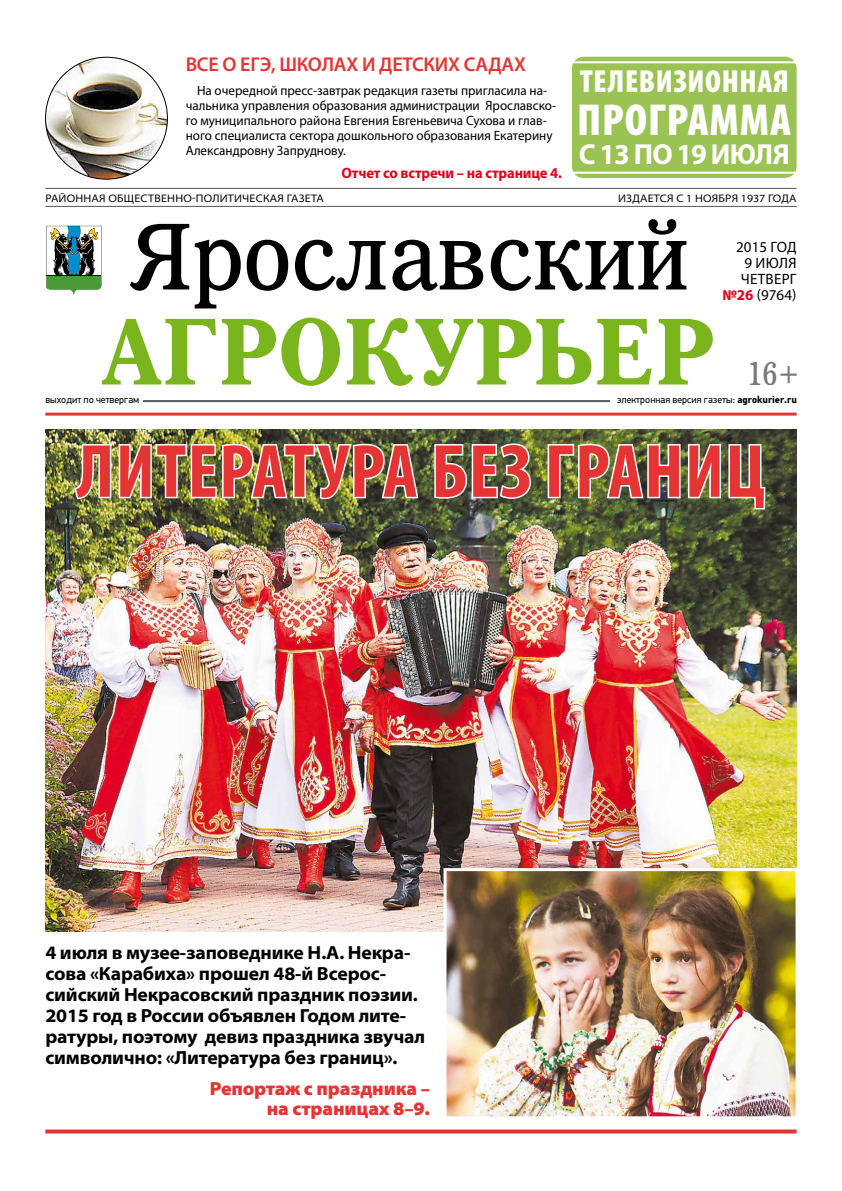
<style>
.page{position:relative;width:842px;height:1191px;background:#fff}
.page>*{position:absolute;margin:0;border:0;box-sizing:border-box;transform-origin:0 0}
.t1{font:95px "IZ Premium";color:#000;scale:.95 1}
.t2{font:700 95px "IZ Premium";color:#7ab51d;scale:.95 1}
.t3{font:700 condensed 76px "Myriad Pro";letter-spacing:.02em;color:#e53434}
.t4{font:900 condensed 45px "Myriad Pro";letter-spacing:.02em;color:#fff}
.t5{font:33.1px "IZ Premium";color:#58585a;scale:.95 1}
.t6{font:900 condensed 32px "Myriad Pro";letter-spacing:.02em;color:#fff}
.t7{font:700 29px "Myriad Pro";color:#fff}
.t8{font:600 20px "Myriad Pro";letter-spacing:-.01em;color:#e53434}
.t9{font:700 semi-expanded 19px/21px "Myriad Pro";letter-spacing:-.01em;color:#000}
.t10{font:900 semi-expanded 19px/20px "Myriad Pro";letter-spacing:-.005em;color:#e53434;text-align:right}
.t11{font:15px/16px "Myriad Pro";letter-spacing:.01em;color:#000;text-align:right}
.t12{font:700 15px "Myriad Pro";letter-spacing:-.01em;color:#e2001a}
.t13{font:13.5px/15px "Myriad Pro";color:#000}
.t14{font:semi-expanded 11px "Myriad Pro";letter-spacing:.02em;color:#000}
.t15{font:10px "PF Din Text Pro";color:#000}
.s1{font-weight:700;color:#e2001a}
.s2{font-weight:700}
</style>
<div class="page">
<div style="left:572px;top:57px;width:225px;height:121px;background:#9bc353;border-radius:12px"></div>
<hr style="left:45px;top:412px;width:752px;height:3px;background:#e53434">
<svg style="left:45px;top:1129px;width:752px;height:4px;background:#e84e4e"></svg>
<div style="left:567px;top:61px;width:235px;height:113px;border:2px solid #fff"></div>
<hr style="left:143px;top:400px;width:654px;height:2px;background:#58585a">
<hr style="left:45px;top:188px;width:752px;height:1px;background:#58585a">
<hr style="left:45px;top:206px;width:752px;height:1px;background:#58585a">
<div style="left:610px;top:393px;width:193px;height:16px;background:#fff"></div>
<svg style="left:46px;top:226px;width:55px;height:69px"></svg>
<img style="left:46px;top:57px;width:121px;height:122px;border-radius:61px">
<img style="left:45px;top:429px;width:751px;height:502px">
<img style="left:72px;top:442px;width:348px;height:59px">
<img style="left:433px;top:442px;width:99px;height:58px">
<img style="left:546px;top:442px;width:221px;height:69px">
<img style="left:447px;top:872px;width:348px;height:243px">
<div style="left:443px;top:868px;width:356px;height:251px;border:3px solid #fff"></div>
<h3 class="t8" style="left:186px;top:52px;width:342px">ВСЕ О ЕГЭ, ШКОЛАХ И ДЕТСКИХ САДАХ</h3>
<p class="t13" style="left:186px;top:82px;width:372px;text-indent:11px">На очередной пресс-завтрак редакция газеты пригласила на&shy;чальника управления образования администрации Ярославско&shy;го муниципального района Евгения Евгеньевича Сухова и глав&shy;ного специалиста сектора дошкольного образования Екатерину Александровну Запруднову.</p>
<p class="t12" style="left:342px;top:163px;width:222px">Отчет со встречи – на странице 4.</p>
<h3 class="t6" style="left:580px;top:64px;width:210px">Телевизионная</h3>
<h3 class="t4" style="left:577px;top:95px;width:215px">ПРОГРАММА</h3>
<h3 class="t7" style="left:579px;top:136px;width:211px">с 13 по 19 июля</h3>
<p class="t14" style="left:45px;top:192px;width:280px">районная общественно-политическая газета</p>
<p class="t14" style="left:618px;top:192px;width:180px">издается с 1 ноября 1937 года</p>
<h1 class="t1" style="left:128px;top:201px;width:591px">Ярославский</h1>
<p class="t11" style="left:722px;top:239px;width:76px">2015 ГОД<br>9 июля<br>ЧЕТВЕРГ <span class="s1">№26</span> (9764)</p>
<h1 class="t2" style="left:102px;top:296px;width:648px">Агрокурьер</h1>
<p class="t15" style="left:617px;top:394px;width:181px">электронная версия газеты: <span class="s2">agrokurier.ru</span></p>
<h3 class="t5" style="left:747px;top:354px;width:57px">16+</h3>
<p class="t15" style="left:45px;top:394px;width:96px">выходит по четвергам</p>
<h2 class="t3" style="left:77px;top:424px;width:690px">ЛИТЕРАТУРА БЕЗ ГРАНИЦ</h2>
<h3 class="t9" style="left:45px;top:942px;width:381px">4 июля в музее-заповеднике Н.А. Некра&shy;сова «Карабиха» прошел 48-й Всерос&shy;сийский Некрасовский праздник поэзии.<br>2015 год в России объявлен Годом лите&shy;ратуры, поэтому девиз праздника звучал символично: «Литература без границ».</h3>
<h3 class="t10" style="left:210px;top:1079px;width:222px">Репортаж с праздника – на страницах 8–9.</h3>
</div>
